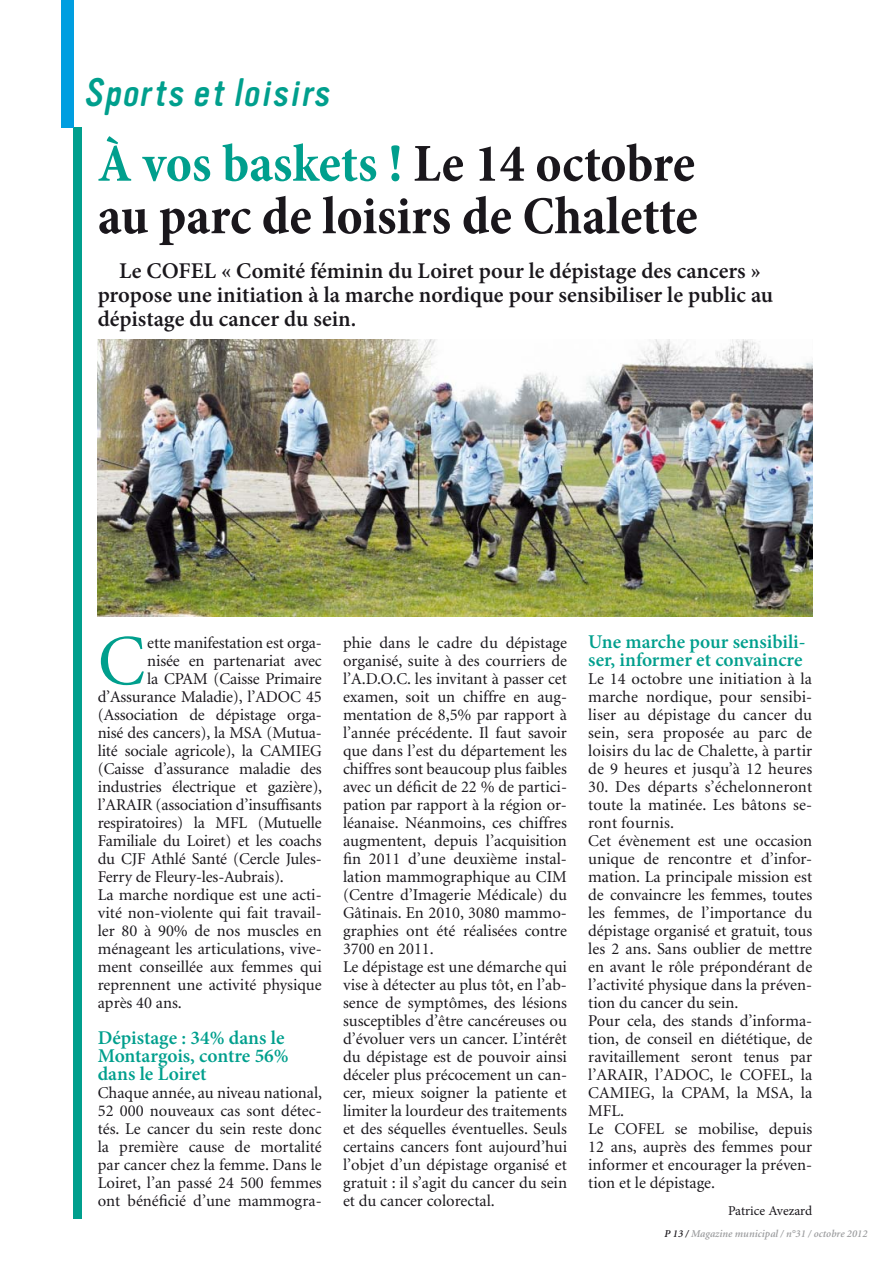
<style>
.page{position:relative;width:893px;height:1263px;background:#fff}
.page>*{position:absolute;margin:0;border:0;box-sizing:border-box;transform-origin:0 0}
.t1{font:71.85px "Minion";color:#009f8d}
.t2{font:700 condensed 54px/52.5px "Minion Pro";color:#1a171c}
.t3{font:italic 39px "Vinyl";color:#009f8d}
.t4{font:600 22.5px/24px "Minion Pro";color:#1a171c}
.t5{font:600 19.5px/18px "Minion Pro";color:#009f8d}
.t6{font:16.5px/18px "Minion";color:#1a171c;text-align:justify}
.t7{font:13.5px "Minion Pro";letter-spacing:-.005em;color:#1a171c}
.t8{font:italic 600 10.5px "Minion";letter-spacing:.005em;color:#9c9d9f}
.s1{color:#009f8d}
.s2{color:#1a171c}
</style>
<div class="page">
<div style="left:74px;top:128px;width:8px;height:1091px;background:#009f8d"></div>
<div style="left:61px;top:0;width:13px;height:128px;background:#009ee0"></div>
<img style="left:98px;top:340px;width:714px;height:277px">
<h3 class="t3" style="left:82px;top:79px;width:256px">Sports et loisirs</h3>
<h2 class="t2" style="left:98px;top:142px;width:601px"><span class="s1">À vos baskets !</span> Le 14 octobre au parc de loisirs de Chalette</h2>
<h3 class="t4" style="left:98px;top:261px;width:677px;text-indent:21px">Le COFEL « Comité féminin du Loiret pour le dépistage des cancers » propose une initiation à la marche nordique pour sensibiliser le public au dépistage du cancer du sein.</h3>
<h1 class="t1" style="left:98px;top:633px;width:49px">C</h1>
<p class="t6" style="left:147px;top:635px;width:176px">ette manifestation est orga-</p>
<p class="t6" style="left:147px;top:653px;width:176px">nisée en partenariat avec</p>
<p class="t6" style="left:147px;top:671px;width:176px">la CPAM (Caisse Primaire</p>
<p class="t6" style="left:98px;top:689px;width:225px">d’Assurance Maladie), l’ADOC 45</p>
<p class="t6" style="left:98px;top:707px;width:225px">(Association de dépistage orga-</p>
<p class="t6" style="left:98px;top:725px;width:225px">nisé des cancers), la MSA (Mutua-</p>
<p class="t6" style="left:98px;top:743px;width:225px">lité sociale agricole), la CAMIEG</p>
<p class="t6" style="left:98px;top:761px;width:225px">(Caisse d’assurance maladie des</p>
<p class="t6" style="left:98px;top:779px;width:226px">industries électrique et gazière),</p>
<p class="t6" style="left:98px;top:797px;width:225px">l’ARAIR (association d’insuffisants</p>
<p class="t6" style="left:98px;top:815px;width:225px">respiratoires) la MFL (Mutuelle</p>
<p class="t6" style="left:98px;top:833px;width:225px">Familiale du Loiret) et les coachs</p>
<p class="t6" style="left:98px;top:851px;width:225px">du CJF Athlé Santé (Cercle Jules-</p>
<p class="t6" style="left:98px;top:869px;width:188px">Ferry de Fleury-les-Aubrais).</p>
<p class="t6" style="left:98px;top:887px;width:225px">La marche nordique est une acti-</p>
<p class="t6" style="left:98px;top:905px;width:225px">vité non-violente qui fait travail-</p>
<p class="t6" style="left:98px;top:923px;width:225px">ler 80 à 90% de nos muscles en</p>
<p class="t6" style="left:98px;top:941px;width:225px">ménageant les articulations, vive-</p>
<p class="t6" style="left:98px;top:959px;width:225px">ment conseillée aux femmes qui</p>
<p class="t6" style="left:98px;top:977px;width:225px">reprennent une activité physique</p>
<p class="t6" style="left:98px;top:995px;width:86px">après 40 ans.</p>
<p class="t5" style="left:98px;top:1030px;width:192px">Dépistage : 34% dans le<br>Montargois, contre 56% dans le Loiret</p>
<p class="t6" style="left:98px;top:1085px;width:226px">Chaque année, au niveau national, 52 000 nouveaux cas sont détec&shy;tés. Le cancer du sein reste donc la première cause de mortalité par cancer chez la femme. Dans le Loiret, l’an passé 24 500 femmes ont bénéficié d’une mammogra-</p>
<p class="t6" style="left:343px;top:635px;width:226px;text-align:left">phie dans le cadre du dépistage organisé, suite à des courriers de l’A.D.O.C. les invitant à passer cet examen, soit un chiffre en aug&shy;mentation de 8,5% par rapport à l’année précédente. Il faut savoir que dans l’est du département les chiffres sont beaucoup plus faibles avec un déficit de 22 % de partici&shy;pation par rapport à la région or&shy;léanaise. Néanmoins, ces chiffres augmentent, depuis l’acquisition fin 2011 d’une deuxième instal&shy;lation mammographique au CIM (Centre d’Imagerie Médicale) du<br>Gâtinais. En 2010, 3080 mammo&shy;graphies ont été réalisées contre<br>3700 en 2011.<br>Le dépistage est une démarche qui vise à détecter au plus tôt, en l’ab&shy;sence de symptômes, des lésions susceptibles d’être cancéreuses ou d’évoluer vers un cancer. L’intérêt du dépistage est de pouvoir ainsi déceler plus précocement un can&shy;cer, mieux soigner la patiente et limiter la lourdeur des traitements et des séquelles éventuelles. Seuls certains cancers font aujourd’hui l’objet d’un dépistage organisé et gratuit : il s’agit du cancer du sein et du cancer colorectal.</p>
<p class="t5" style="left:588px;top:634px;width:219px">Une marche pour sensibili&shy;ser, informer et convaincre</p>
<p class="t6" style="left:588px;top:671px;width:226px">Le 14 octobre une initiation à la marche nordique, pour sensibi&shy;liser au dépistage du cancer du sein, sera proposée au parc de loisirs du lac de Chalette, à partir de 9 heures et jusqu’à 12 heures</p>
<p class="t6" style="left:588px;top:779px;width:226px;text-align:left">30. Des départs s’échelonneront toute la matinée. Les bâtons se&shy;ront fournis.<br>Cet évènement est une occasion unique de rencontre et d’infor&shy;mation. La principale mission est de convaincre les femmes, toutes les femmes, de l’importance du dépistage organisé et gratuit, tous les 2 ans. Sans oublier de mettre en avant le rôle prépondérant de l’activité physique dans la préven&shy;tion du cancer du sein.<br>Pour cela, des stands d’informa&shy;tion, de conseil en diététique, de ravitaillement seront tenus par l’ARAIR, l’ADOC, le COFEL, la<br>CAMIEG, la CPAM, la MSA, la<br>MFL.<br>Le COFEL se mobilise, depuis<br>12 ans, auprès des femmes pour informer et encourager la préven&shy;tion et le dépistage.</p>
<p class="t7" style="left:728px;top:1205px;width:86px">Patrice Avezard</p>
<p class="t8" style="left:665px;top:1229px;width:204px"><span class="s2">P 13 /</span> Magazine municipal / n°31 / octobre 2012</p>
</div>
